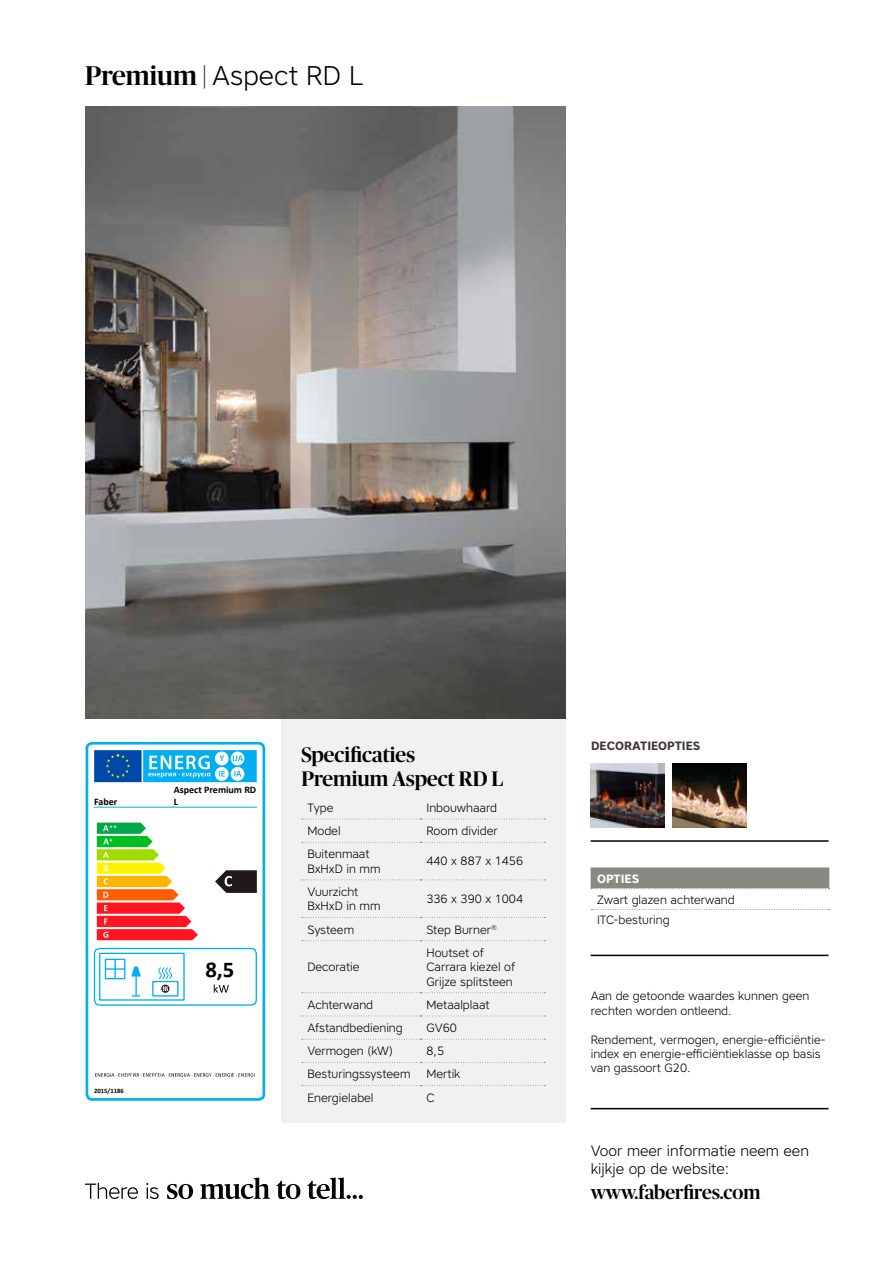
<style>
.page{position:relative;width:893px;height:1263px;background:#fff}
.page>*{position:absolute;margin:0;border:0;box-sizing:border-box;transform-origin:0 0}
.t1{font:300 27px "Core Sans A35";color:#000}
.t2{font:700 22.65px "Calibri";color:#000}
.t3{font:500 21px/24px "Publico Banner";color:#000}
.t4{font:500 19.35px "Publico Banner";color:#000}
.t5{font:300 15px/18px "Core Sans A35";color:#000}
.t6{font:300 12px/14.4px "Core Sans A35";color:#000}
.t7{font:700 12px "Core Sans A65";color:#3e3439}
.t8{font:700 12px "Core Sans A65";color:#fff}
.t9{font:700 10.05px/12.5px "Calibri";color:#000}
.t10{font:700 6.6px "Calibri";color:#000}
.s1{font-family:"Publico Banner";font-weight:500}
</style>
<div class="page">
<div style="left:281px;top:711px;width:285px;height:412px;background:#f2f1f1"></div>
<svg style="left:302px;top:819px;width:243px;height:1px"></svg>
<svg style="left:302px;top:842px;width:243px;height:1px"></svg>
<svg style="left:302px;top:879px;width:243px;height:1px"></svg>
<svg style="left:302px;top:917px;width:243px;height:1px"></svg>
<svg style="left:302px;top:940px;width:243px;height:1px"></svg>
<svg style="left:302px;top:992px;width:243px;height:1px"></svg>
<svg style="left:302px;top:1015px;width:243px;height:1px"></svg>
<svg style="left:302px;top:1039px;width:243px;height:1px"></svg>
<svg style="left:302px;top:1062px;width:243px;height:1px"></svg>
<svg style="left:302px;top:1085px;width:243px;height:1px"></svg>
<img style="left:85px;top:106px;width:481px;height:613px">
<div style="left:86px;top:742px;width:179px;height:359px;border:3px solid #00aef2;border-radius:5px"></div>
<svg style="left:94px;top:750px;width:163px;height:32px;background:#37a2de"></svg>
<hr style="left:94px;top:807px;width:163px;height:1px;background:#00aef2">
<svg style="left:95px;top:1073px;width:160px;height:4px"></svg>
<svg style="left:97px;top:823px;width:101px;height:117px"></svg>
<div style="left:94px;top:948px;width:163px;height:58px;border:1px solid #00aef2;border-radius:5px"></div>
<svg style="left:214px;top:984px;width:15px;height:8px"></svg>
<div style="left:105px;top:959px;width:20px;height:20px;border:1px solid #00aef2"></div>
<svg style="left:106px;top:959px;width:18px;height:19px"></svg>
<svg style="left:131px;top:967px;width:10px;height:29px"></svg>
<div style="left:152px;top:981px;width:27px;height:15px;border:1px solid #00aef2"></div>
<div style="left:99px;top:953px;width:86px;height:48px;border:1px solid #00aef2"></div>
<svg style="left:158px;top:967px;width:14px;height:12px"></svg>
<svg style="left:161px;top:984px;width:8px;height:9px"></svg>
<svg style="left:162px;top:986px;width:7px;height:5px"></svg>
<svg style="left:215px;top:870px;width:42px;height:23px"></svg>
<div style="left:591px;top:868px;width:239px;height:21px;background:#8a8882"></div>
<svg style="left:591px;top:909px;width:238px;height:1px"></svg>
<hr style="left:591px;top:840px;width:237px;height:2px;background:#000">
<hr style="left:591px;top:955px;width:237px;height:1px;background:#000">
<hr style="left:591px;top:1108px;width:237px;height:1px;background:#000">
<svg style="left:85px;top:1177px;width:278px;height:22px"></svg>
<img style="left:591px;top:764px;width:73px;height:64px">
<img style="left:673px;top:764px;width:73px;height:64px">
<h1 class="t1" style="left:85px;top:59px;width:280px"><span class="s1">Premium |</span> Aspect RD L</h1>
<p class="t9" style="left:94px;top:796px;width:25px">Faber</p>
<p class="t10" style="left:94px;top:1087px;width:31px">2015/1186</p>
<p class="t9" style="left:174px;top:783px;width:84px">Aspect Premium RD<br>L</p>
<h2 class="t2" style="left:205px;top:955px;width:30px">8,5</h2>
<h3 class="t3" style="left:301px;top:742px;width:203px">Specificaties<br>Premium Aspect RD L</h3>
<p class="t6" style="left:307px;top:800px;width:28px">Type</p>
<p class="t6" style="left:426px;top:800px;width:72px">Inbouwhaard</p>
<p class="t6" style="left:307px;top:823px;width:35px">Model</p>
<p class="t6" style="left:426px;top:823px;width:73px">Room divider</p>
<p class="t6" style="left:307px;top:847px;width:75px">Buitenmaat<br>BxHxD in mm</p>
<p class="t6" style="left:426px;top:854px;width:98px">440 x 887 x 1456</p>
<p class="t6" style="left:307px;top:884px;width:75px">Vuurzicht<br>BxHxD in mm</p>
<p class="t6" style="left:426px;top:891px;width:98px">336 x 390 x 1004</p>
<p class="t6" style="left:307px;top:922px;width:48px">Systeem</p>
<p class="t6" style="left:426px;top:922px;width:72px">Step Burner<sup>®</sup></p>
<p class="t6" style="left:307px;top:959px;width:54px">Decoratie</p>
<p class="t6" style="left:426px;top:945px;width:90px">Houtset of<br>Carrara kiezel of<br>Grijze splitsteen</p>
<p class="t6" style="left:307px;top:997px;width:67px">Achterwand</p>
<p class="t6" style="left:426px;top:997px;width:65px">Metaalplaat</p>
<p class="t6" style="left:307px;top:1020px;width:97px">Afstandbediening</p>
<p class="t6" style="left:426px;top:1020px;width:32px">GV60</p>
<p class="t6" style="left:307px;top:1043px;width:87px">Vermogen (kW)</p>
<p class="t6" style="left:426px;top:1043px;width:19px">8,5</p>
<p class="t6" style="left:307px;top:1067px;width:105px">Besturingssysteem</p>
<p class="t6" style="left:426px;top:1067px;width:35px">Mertik</p>
<p class="t6" style="left:307px;top:1090px;width:68px">Energielabel</p>
<p class="t6" style="left:426px;top:1090px;width:10px">C</p>
<p class="t7" style="left:591px;top:737px;width:111px">DECORATIEOPTIES</p>
<p class="t8" style="left:597px;top:871px;width:44px">OPTIES</p>
<p class="t6" style="left:597px;top:889px;width:139px;line-height:20.7px">Zwart glazen achterwand<br>ITC-besturing</p>
<p class="t6" style="left:591px;top:989px;width:220px">Aan de getoonde waardes kunnen geen rechten worden ontleend.</p>
<p class="t6" style="left:591px;top:1032px;width:236px">Rendement, vermogen, energie-efficiëntie&shy;index en energie-efficiëntieklasse op basis van gassoort G20.</p>
<p class="t5" style="left:591px;top:1141px;width:220px">Voor meer informatie neem een kijkje op de website:</p>
<h3 class="t4" style="left:591px;top:1179px;width:171px">www.faberfires.com</h3>
</div>
